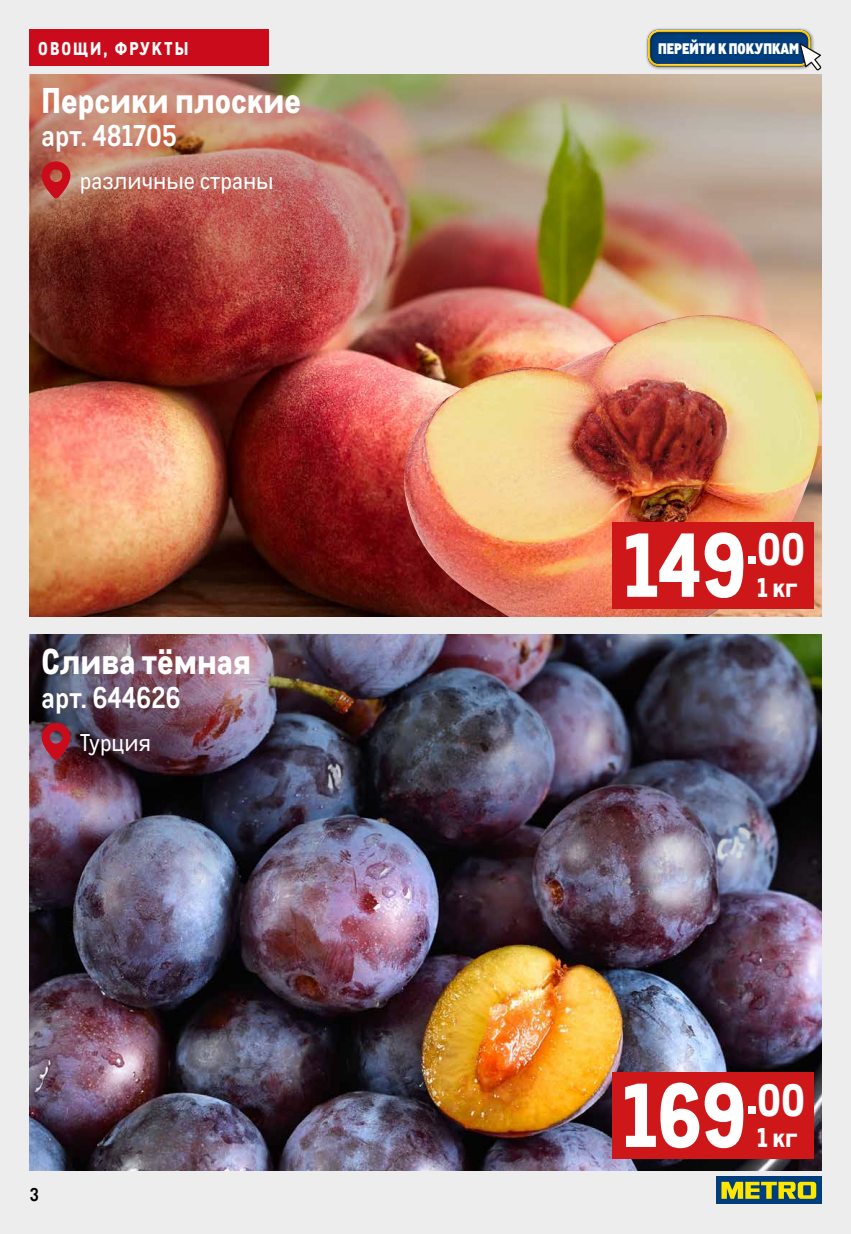
<style>
.page{position:relative;width:851px;height:1234px;background:#fff}
.page>*{position:absolute;margin:0;border:0;box-sizing:border-box;transform-origin:0 0}
.t1{font:800 88.2px "CA Metro";letter-spacing:-.005em;color:#fff}
.t2{font:800 34.8px "CA Metro";color:#fff}
.t3{font:700 29.25px "CA Metro";color:#fff}
.t4{font:800 26.4px "CA Metro";color:#fff}
.t5{font:23.7px "CA Metro";color:#fff}
.t6{font:800 18px "CA Metro";letter-spacing:.11em;color:#fff}
.t7{font:700 18px "CA Metro";color:#000}
.t8{font:900 14.85px "CA Metro";color:#fff}
</style>
<div class="page">
<div style="left:0;top:0;width:850px;height:1233px;background:#ededed"></div>
<div style="left:30px;top:30px;width:239px;height:36px;background:#c90b1c"></div>
<div style="left:645px;top:27px;width:169px;height:43px;background:#000;opacity:.54"></div>
<div style="left:640px;top:22px;width:175px;height:44px;background:#fff;opacity:.75"></div>
<div style="left:643px;top:31px;width:175px;height:36px;background:#000;opacity:.75"></div>
<svg style="left:799px;top:43px;width:22px;height:27px"></svg>
<div style="left:715px;top:1176px;width:106px;height:27px;background:#003d7c"></div>
<svg style="left:721px;top:1181px;width:95px;height:17px"></svg>
<img style="left:30px;top:354px;width:374px;height:263px">
<img style="left:30px;top:913px;width:791px;height:256px">
<img style="left:404px;top:315px;width:418px;height:302px">
<div style="left:612px;top:522px;width:201px;height:86px;background:#cd1719"></div>
<div style="left:612px;top:1071px;width:201px;height:87px;background:#cd1719"></div>
<img style="left:30px;top:74px;width:791px;height:280px">
<img style="left:30px;top:634px;width:791px;height:279px">
<svg style="left:41px;top:160px;width:29px;height:39px"></svg>
<svg style="left:41px;top:721px;width:29px;height:39px"></svg>
<p class="t6" style="left:38px;top:34px;width:151px">ОВОЩИ, ФРУКТЫ</p>
<p class="t8" style="left:658px;top:36px;width:143px">ПЕРЕЙТИ К ПОКУПКАМ</p>
<p class="t2" style="left:42px;top:71px;width:261px">Персики плоские</p>
<p class="t3" style="left:42px;top:113px;width:137px">арт. 481705</p>
<p class="t5" style="left:80px;top:164px;width:195px">различные страны</p>
<p class="t2" style="left:42px;top:633px;width:211px">Слива тёмная</p>
<p class="t3" style="left:42px;top:675px;width:140px">арт. 644626</p>
<p class="t5" style="left:80px;top:725px;width:73px">Турция</p>
<p class="t7" style="left:30px;top:1180px;width:11px">3</p>
<h1 class="t1" style="left:623px;top:492px;width:183px">149<sup>.</sup><sup>00</sup></h1>
<p class="t4" style="left:757px;top:565px;width:42px">1 кг</p>
<h1 class="t1" style="left:622px;top:1042px;width:184px">169<sup>.</sup><sup>00</sup></h1>
<p class="t4" style="left:757px;top:1115px;width:42px">1 кг</p>
</div>
